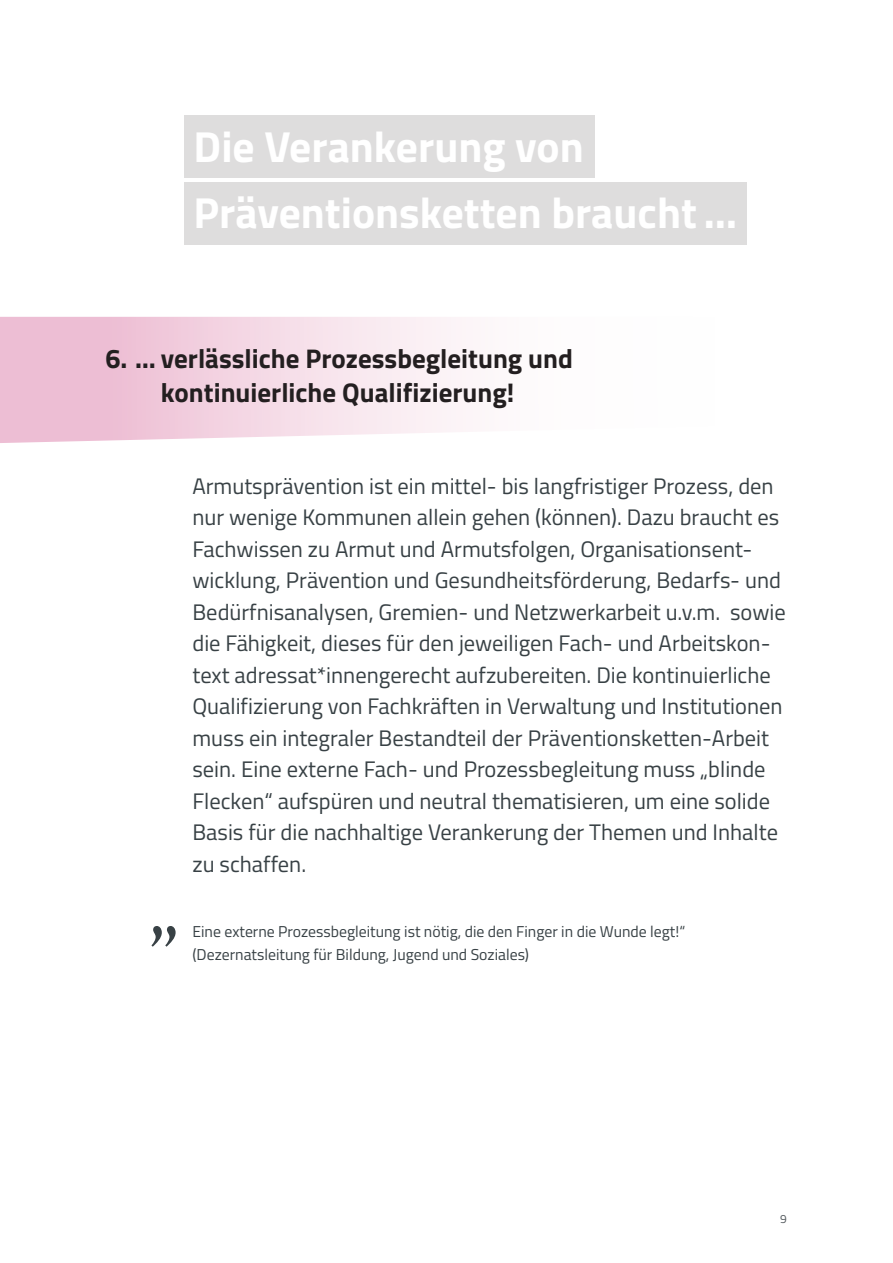
<style>
.page{position:relative;width:893px;height:1263px;background:#fff}
.page>*{position:absolute;margin:0;border:0;box-sizing:border-box;transform-origin:0 0}
.t1{font:700 43.5px/66px "Titillium Web";color:#fff}
.t2{font:700 27px/34.5px "Titillium Web";color:#231f20;text-align:center}
.t3{font:22.5px/31.5px "Titillium Web";color:#384145}
.t4{font:15.75px/22.5px "Titillium Web";color:#384145}
.t5{font:12px "Titillium Web";color:#545a5e}
</style>
<div class="page">
<div style="left:184px;top:115px;width:411px;height:62px;background:#dedddd"></div>
<div style="left:184px;top:182px;width:563px;height:62px;background:#dedddd"></div>
<svg style="left:0;top:317px;width:463px;height:126px"></svg>
<svg style="left:151px;top:926px;width:25px;height:21px"></svg>
<h1 class="t1" style="left:194px;top:111px;width:545px">Die Verankerung von<br>Präventionsketten braucht …</h1>
<p class="t2" style="left:105px;top:340px;width:469px">6. … verlässliche Prozessbegleitung und kontinuierliche Qualifizierung!</p>
<p class="t3" style="left:192px;top:469px;width:595px">Armutsprävention ist ein mittel- bis langfristiger Prozess, den nur wenige Kommunen allein gehen (können). Dazu braucht es Fachwissen zu Armut und Armutsfolgen, Organisationsent&shy;wicklung, Prävention und Gesundheitsförderung, Bedarfs- und Bedürfnisanalysen, Gremien- und Netzwerkarbeit u.v.m. sowie die Fähigkeit, dieses für den jeweiligen Fach- und Arbeitskon&shy;text adressat*innengerecht aufzubereiten. Die kontinuierliche Qualifizierung von Fachkräften in Verwaltung und Institutionen muss ein integraler Bestandteil der Präventionsketten-Arbeit sein. Eine externe Fach- und Prozessbegleitung muss „blinde Flecken“ aufspüren und neutral thematisieren, um eine solide Basis für die nachhaltige Verankerung der Themen und Inhalte zu schaffen.</p>
<p class="t4" style="left:192px;top:919px;width:494px">Eine externe Prozessbegleitung ist nötig, die den Finger in die Wunde legt!“ (Dezernatsleitung für Bildung, Jugend und Soziales)</p>
<p class="t5" style="left:780px;top:1210px;width:8px">9</p>
</div>
